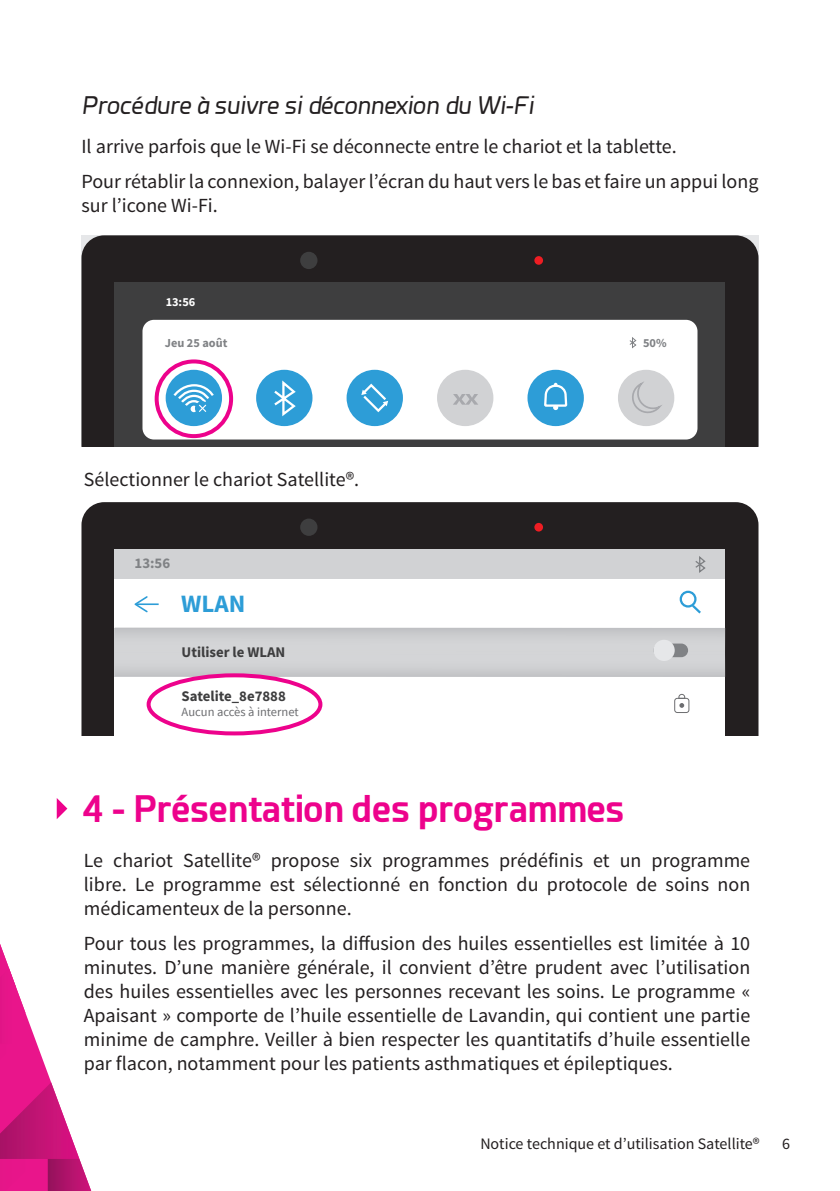
<style>
.page{position:relative;width:840px;height:1191px;background:#fff}
.page>*{position:absolute;margin:0;border:0;box-sizing:border-box;transform-origin:0 0}
.Texte_courant{font:700 36px "Esphimere";color:#ed028c}
.t1{font:700 25px "Source Sans Pro";color:#2d9dd7}
.Texte_courant-2{font:italic 24px "Esphimere";color:#231f20}
.Puces_roses{font:20px/24px "Source Sans Pro";color:#231f20;text-align:justify}
.t2{font:16px "Source Sans Pro";color:#231f20}
.t3{font:700 14.8px "Source Sans Pro";color:#3e3e3f}
.t4{font:700 14.8px "Source Sans Pro";color:#808285}
.t5{font:12.4px "Source Sans Pro";color:#6c6d70}
.t6{font:700 12.2px "Source Sans Pro";color:#808285}
.t7{font:700 12.2px "Source Sans Pro";color:#fff}
</style>
<div class="page">
<svg style="left:0;top:944px;width:92px;height:247px"></svg>
<div style="left:81px;top:235px;width:677px;height:211px;background:#231f20"></div>
<div style="left:115px;top:282px;width:609px;height:164px;background:#3e3e3f"></div>
<div style="left:142px;top:320px;width:555px;height:119px;background:#fff;border-radius:11px"></div>
<div style="left:165px;top:370px;width:57px;height:56px;background:#2d9dd7;border-radius:50%"></div>
<div style="left:256px;top:370px;width:56px;height:56px;background:#2d9dd7;border-radius:50%"></div>
<div style="left:346px;top:370px;width:57px;height:56px;background:#2d9dd7;border-radius:50%"></div>
<div style="left:437px;top:370px;width:56px;height:56px;background:#d1d2d4;border-radius:50%"></div>
<div style="left:527px;top:370px;width:56px;height:56px;background:#2d9dd7;border-radius:50%"></div>
<div style="left:617px;top:370px;width:57px;height:56px;background:#d1d2d4;border-radius:50%"></div>
<svg style="left:173px;top:384px;width:41px;height:29px"></svg>
<svg style="left:274px;top:380px;width:22px;height:37px"></svg>
<svg style="left:629px;top:337px;width:7px;height:12px"></svg>
<svg style="left:361px;top:383px;width:27px;height:30px"></svg>
<svg style="left:632px;top:381px;width:30px;height:32px"></svg>
<svg style="left:453px;top:394px;width:25px;height:11px"></svg>
<svg style="left:542px;top:383px;width:26px;height:57px"></svg>
<div style="left:300px;top:252px;width:17px;height:17px;background:#3e3e3f;border-radius:50%"></div>
<div style="left:534px;top:256px;width:8px;height:9px;background:#ee1d23;border-radius:50%"></div>
<svg style="left:57px;top:798px;width:10px;height:21px"></svg>
<div style="left:81px;top:502px;width:677px;height:233px;background:#231f20"></div>
<div style="left:115px;top:549px;width:609px;height:186px;background:#fff"></div>
<div style="left:300px;top:518px;width:17px;height:18px;background:#3e3e3f;border-radius:50%"></div>
<div style="left:534px;top:523px;width:8px;height:8px;background:#ee1d23;border-radius:50%"></div>
<div style="left:115px;top:549px;width:609px;height:29px;background:#d1d2d4"></div>
<svg style="left:695px;top:556px;width:11px;height:17px"></svg>
<hr style="left:136px;top:603px;width:22px;height:2px;background:#2d9dd7">
<svg style="left:134px;top:596px;width:14px;height:16px"></svg>
<div style="left:679px;top:590px;width:17px;height:17px;border:2px solid #2d9dd7;border-radius:50%"></div>
<svg style="left:689px;top:602px;width:12px;height:12px"></svg>
<div style="left:115px;top:628px;width:609px;height:28px;background:#cfd0d2"></div>
<div style="left:115px;top:648px;width:609px;height:28px;background:linear-gradient(to right,#d0d1d3,#cfd0d2)"></div>
<div style="left:653px;top:643px;width:34px;height:14px;background:#808285;border-radius:7px"></div>
<div style="left:653px;top:640px;width:21px;height:21px;background:#e6e7e9;border-radius:50%"></div>
<div style="left:673px;top:698px;width:16px;height:15px;border:1px solid #6c6d70;border-radius:3px"></div>
<svg style="left:677px;top:693px;width:8px;height:15px"></svg>
<div style="left:154px;top:359px;width:79px;height:79px;border:4px solid #ed028c;border-radius:50%"></div>
<div style="left:146px;top:673px;width:176px;height:62px;border:4px solid #ed028c;border-radius:50%"></div>
<p class="Texte_courant-2" style="left:81px;top:91px;width:453px">Procédure à suivre si déconnexion du Wi-Fi</p>
<p class="Puces_roses" style="left:81px;top:134px;width:596px">Il arrive parfois que le Wi-Fi se déconnecte entre le chariot et la tablette.</p>
<p class="Puces_roses" style="left:81px;top:170px;width:678px">Pour rétablir la connexion, balayer l’écran du haut vers le bas et faire un appui long sur l’icone Wi-Fi.</p>
<p class="t7" style="left:165px;top:294px;width:31px">13:56</p>
<p class="t6" style="left:165px;top:335px;width:64px">Jeu 25 août</p>
<p class="t6" style="left:642px;top:335px;width:25px">50%</p>
<p class="Puces_roses" style="left:84px;top:467px;width:277px">Sélectionner le chariot Satellite®.</p>
<p class="t4" style="left:134px;top:553px;width:37px">13:56</p>
<p class="t1" style="left:181px;top:586px;width:66px">WLAN</p>
<p class="t3" style="left:181px;top:641px;width:105px">Utiliser le WLAN</p>
<p class="t3" style="left:181px;top:686px;width:106px">Satelite_8e7888</p>
<p class="t5" style="left:181px;top:704px;width:118px">Aucun accès à internet</p>
<p class="Texte_courant" style="left:81px;top:786px;width:544px">4 - Présentation des programmes</p>
<p class="Puces_roses" style="left:84px;top:848px;width:667px">Le chariot Satellite® propose six programmes prédéfinis et un programme libre. Le programme est sélectionné en fonction du protocole de soins non médicamenteux de la personne.</p>
<p class="Puces_roses" style="left:84px;top:932px;width:667px">Pour tous les programmes, la diffusion des huiles essentielles est limitée à 10 minutes. D’une manière générale, il convient d’être prudent avec l’utilisation des huiles essentielles avec les personnes recevant les soins. Le programme « Apaisant » comporte de l’huile essentielle de Lavandin, qui contient une partie minime de camphre. Veiller à bien respecter les quantitatifs d’huile essentielle par flacon, notamment pour les patients asthmatiques et épileptiques.</p>
<p class="t2" style="left:480px;top:1133px;width:281px">Notice technique et d’utilisation Satellite®</p>
<p class="t2" style="left:781px;top:1133px;width:9px">6</p>
</div>
